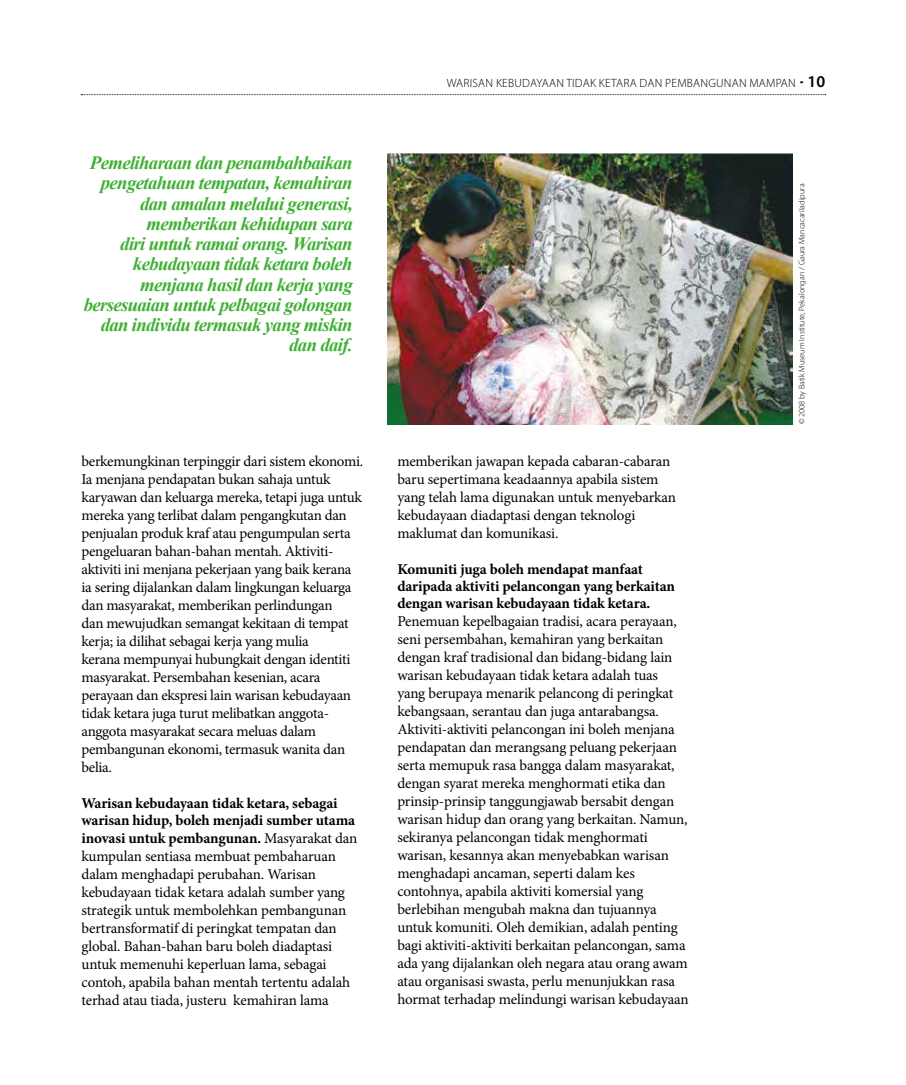
<style>
.page{position:relative;width:906px;height:1085px;background:#fff}
.page>*{position:absolute;margin:0;border:0;box-sizing:border-box;transform-origin:0 0}
.t1{font:italic 700 18.75px/20.2px "Times New Roman";letter-spacing:-.035em;color:#3eb134;text-align:right}
.t2{font:15px/18px "Minion Pro";letter-spacing:-.015em;color:#000}
.t3{font:700 15px/17.2px "Minion Pro";letter-spacing:-.01em;color:#000}
.t4{font:300 12px "Myriad Pro";letter-spacing:.02em;color:#000}
.t5{font:300 8.25px "Myriad Pro";color:#000}
.s1{font-weight:700}
.s2{font-family:"UKIJ Tuz Basma";font-weight:400;font-size:18px}
.s3{font-weight:600;font-size:16.5px}
</style>
<div class="page">
<svg style="left:81px;top:94px;width:745px;height:1px"></svg>
<img style="left:387px;top:153px;width:405px;height:271px">
<p class="t1" style="left:84px;top:152px;width:270px">Pemeliharaan dan penambahbaikan pengetahuan tempatan, kemahiran dan amalan melalui generasi, memberikan kehidupan sara<br>diri untuk ramai orang. Warisan kebudayaan tidak ketara boleh menjana hasil dan kerja yang bersesuaian untuk pelbagai golongan dan individu termasuk yang miskin dan daif.</p>
<p class="t2" style="left:81px;top:452px;width:283px">berkemungkinan terpinggir dari sistem ekonomi.<br>Ia menjana pendapatan bukan sahaja untuk karyawan dan keluarga mereka, tetapi juga untuk mereka yang terlibat dalam pengangkutan dan penjualan produk kraf atau pengumpulan serta pengeluaran bahan-bahan mentah. Aktiviti&shy;aktiviti ini menjana pekerjaan yang baik kerana ia sering dijalankan dalam lingkungan keluarga dan masyarakat, memberikan perlindungan<br>dan mewujudkan semangat kekitaan di tempat kerja; ia dilihat sebagai kerja yang mulia<br>kerana mempunyai hubungkait dengan identiti masyarakat. Persembahan kesenian, acara perayaan dan ekspresi lain warisan kebudayaan tidak ketara juga turut melibatkan anggota&shy;anggota masyarakat secara meluas dalam pembangunan ekonomi, termasuk wanita dan belia.</p>
<p class="t2" style="left:81px;top:793px;width:277px"><span class="s1">Warisan kebudayaan tidak ketara, sebagai warisan hidup, boleh menjadi sumber utama inovasi untuk pembangunan.</span> Masyarakat dan kumpulan sentiasa membuat pembaharuan dalam menghadapi perubahan. Warisan kebudayaan tidak ketara adalah sumber yang strategik untuk membolehkan pembangunan bertransformatif di peringkat tempatan dan global. Bahan-bahan baru boleh diadaptasi untuk memenuhi keperluan lama, sebagai contoh, apabila bahan mentah tertentu adalah terhad atau tiada, justeru kemahiran lama</p>
<p class="t4" style="left:447px;top:76px;width:380px">WARISAN KEBUDAYAAN TIDAK KETARA DAN PEMBANGUNAN MAMPAN <span class="s2">᠊</span> <span class="s3">10</span></p>
<p class="t2" style="left:397px;top:452px;width:280px">memberikan jawapan kepada cabaran-cabaran baru sepertimana keadaannya apabila sistem yang telah lama digunakan untuk menyebarkan kebudayaan diadaptasi dengan teknologi maklumat dan komunikasi.</p>
<p class="t3" style="left:397px;top:560px;width:279px">Komuniti juga boleh mendapat manfaat daripada aktiviti pelancongan yang berkaitan dengan warisan kebudayaan tidak ketara.</p>
<p class="t2" style="left:397px;top:612px;width:293px">Penemuan kepelbagaian tradisi, acara perayaan, seni persembahan, kemahiran yang berkaitan dengan kraf tradisional dan bidang-bidang lain warisan kebudayaan tidak ketara adalah tuas yang berupaya menarik pelancong di peringkat kebangsaan, serantau dan juga antarabangsa.<br>Aktiviti-aktiviti pelancongan ini boleh menjana pendapatan dan merangsang peluang pekerjaan serta memupuk rasa bangga dalam masyarakat, dengan syarat mereka menghormati etika dan prinsip-prinsip tanggungjawab bersabit dengan warisan hidup dan orang yang berkaitan. Namun, sekiranya pelancongan tidak menghormati warisan, kesannya akan menyebabkan warisan menghadapi ancaman, seperti dalam kes contohnya, apabila aktiviti komersial yang berlebihan mengubah makna dan tujuannya untuk komuniti. Oleh demikian, adalah penting bagi aktiviti-aktiviti berkaitan pelancongan, sama ada yang dijalankan oleh negara atau orang awam atau organisasi swasta, perlu menunjukkan rasa hormat terhadap melindungi warisan kebudayaan</p>
<p class="t5" style="left:797px;top:424px;width:242px;rotate:-90deg">© 2008 BY BATIK MUSEUM I NSTITUTE, PEKALONGAN / GAURA MANCACARILADIPURA</p>
</div>
